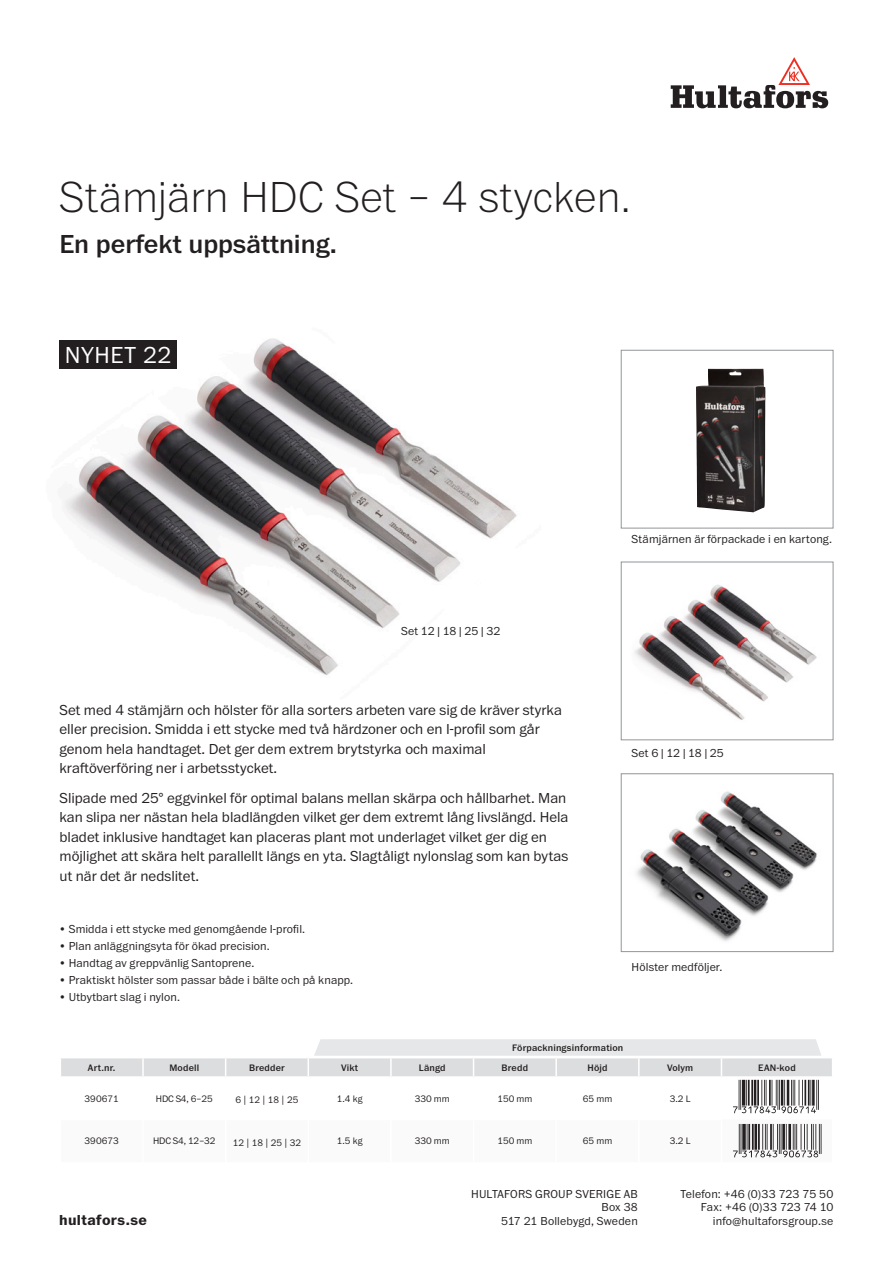
<style>
.page{position:relative;width:893px;height:1263px;background:#fff}
.page>*{position:absolute;margin:0;border:0;box-sizing:border-box;transform-origin:0 0}
.Page_2_-_Model{font:100 45px "Franklin ITC Pro";letter-spacing:.005em;color:#231f20}
.Page_2_Heading{font:500 27px "Franklin ITC Pro";color:#231f20}
.t1{font:300 24px "Franklin ITC Pro";letter-spacing:.035em;color:#fff}
.Prod_text{font:300 15px/19.5px "Franklin ITC Pro";color:#231f20}
.com{font:700 15px "Franklin ITC Pro";letter-spacing:.025em;color:#231f20}
.Contact{font:300 12px/13.5px "Franklin ITC Pro";letter-spacing:.01em;color:#231f20;text-align:right}
.Image_caption{font:300 12px "Franklin ITC Pro";letter-spacing:.01em;color:#231f20}
.Cell_text{font:300 9.75px "Franklin ITC Pro";color:#231f20}
.Cell_rubrik{font:500 9.75px "Franklin ITC Pro";letter-spacing:.02em;color:#231f20}
.s1{font-family:"Montserrat";font-weight:400}
</style>
<div class="page">
<svg style="left:671px;top:57px;width:157px;height:51px"></svg>
<img style="left:59px;top:338px;width:458px;height:337px">
<img style="left:634px;top:584px;width:183px;height:136px">
<div style="left:621px;top:562px;width:212px;height:178px;border:1px solid #939598"></div>
<img style="left:636px;top:791px;width:181px;height:150px">
<div style="left:621px;top:773px;width:212px;height:179px;border:1px solid #939598"></div>
<div style="left:621px;top:350px;width:212px;height:178px;border:1px solid #939598"></div>
<img style="left:696px;top:369px;width:69px;height:143px">
<svg style="left:61px;top:1039px;width:771px;height:74px"></svg>
<hr style="left:816px;top:1080px;width:1px;height:30px;background:#231f20">
<hr style="left:818px;top:1080px;width:1px;height:30px;background:#231f20">
<svg style="left:733px;top:1123px;width:89px;height:35px"></svg>
<hr style="left:819px;top:1124px;width:1px;height:30px;background:#231f20">
<hr style="left:821px;top:1124px;width:1px;height:30px;background:#231f20">
<div style="left:60px;top:340px;width:117px;height:29px;background:#231f20"></div>
<p class="Page_2_-_Model" style="left:60px;top:174px;width:573px">Stämjärn HDC Set – 4 stycken.</p>
<p class="Page_2_Heading" style="left:60px;top:230px;width:279px">En perfekt uppsättning.</p>
<p class="t1" style="left:65px;top:342px;width:108px">NYHET 22</p>
<p class="Image_caption" style="left:632px;top:533px;width:202px">Stämjärnen är förpackade i en kartong.</p>
<p class="Image_caption" style="left:401px;top:624px;width:101px">Set 12 | 18 | 25 | 32</p>
<p class="Prod_text" style="left:60px;top:701px;width:504px">Set med 4 stämjärn och hölster för alla sorters arbeten vare sig de kräver styrka eller precision. Smidda i ett stycke med två härdzoner och en I-profil som går genom hela handtaget. Det ger dem extrem brytstyrka och maximal kraftöverföring ner i arbetsstycket.</p>
<p class="Prod_text" style="left:60px;top:788px;width:510px">Slipade med 25° eggvinkel för optimal balans mellan skärpa och hållbarhet. Man kan slipa ner nästan hela bladlängden vilket ger dem extremt lång livslängd. Hela bladet inklusive handtaget kan placeras plant mot underlaget vilket ger dig en möjlighet att skära helt parallellt längs en yta. Slagtåligt nylonslag som kan bytas ut när det är nedslitet.</p>
<p class="Image_caption" style="left:632px;top:747px;width:94px">Set 6 | 12 | 18 | 25</p>
<p class="Contact" style="left:60px;top:923px;width:247px">• Smidda i ett stycke med genomgående I-profil.</p>
<p class="Contact" style="left:60px;top:940px;width:212px">• Plan anläggningsyta för ökad precision.</p>
<p class="Contact" style="left:60px;top:957px;width:196px">• Handtag av greppvänlig Santoprene.</p>
<p class="Contact" style="left:60px;top:974px;width:295px">• Praktiskt hölster som passar både i bälte och på knapp.</p>
<p class="Contact" style="left:60px;top:990px;width:122px">• Utbytbart slag i nylon.</p>
<p class="Image_caption" style="left:632px;top:961px;width:92px">Hölster medföljer.</p>
<p class="Cell_rubrik" style="left:512px;top:1042px;width:113px">Förpackningsinformation</p>
<p class="Cell_rubrik" style="left:88px;top:1062px;width:29px">Art.nr.</p>
<p class="Cell_rubrik" style="left:169px;top:1062px;width:31px">Modell</p>
<p class="Cell_rubrik" style="left:249px;top:1062px;width:37px">Bredder</p>
<p class="Cell_rubrik" style="left:341px;top:1062px;width:19px">Vikt</p>
<p class="Cell_rubrik" style="left:419px;top:1062px;width:28px">Längd</p>
<p class="Cell_rubrik" style="left:502px;top:1062px;width:28px">Bredd</p>
<p class="Cell_rubrik" style="left:587px;top:1062px;width:22px">Höjd</p>
<p class="Cell_rubrik" style="left:667px;top:1062px;width:28px">Volym</p>
<p class="Cell_rubrik" style="left:758px;top:1062px;width:39px">EAN-kod</p>
<p class="Cell_text" style="left:85px;top:1093px;width:36px">390671</p>
<p class="Cell_text" style="left:156px;top:1093px;width:58px">HDC S4, 6–25</p>
<p class="Cell_text" style="left:236px;top:1094px;width:64px">6 <span class="s1">|</span> 12 <span class="s1">|</span> 18 <span class="s1">|</span> 25</p>
<p class="Cell_text" style="left:337px;top:1093px;width:27px">1.4 kg</p>
<p class="Cell_text" style="left:415px;top:1093px;width:37px">330 mm</p>
<p class="Cell_text" style="left:497px;top:1093px;width:37px">150 mm</p>
<p class="Cell_text" style="left:583px;top:1093px;width:31px">65 mm</p>
<p class="Cell_text" style="left:670px;top:1093px;width:22px">3.2 L</p>
<p class="Cell_text" style="left:85px;top:1136px;width:36px">390673</p>
<p class="Cell_text" style="left:153px;top:1136px;width:64px">HDC S4, 12–32</p>
<p class="Cell_text" style="left:233px;top:1137px;width:70px">12 <span class="s1">|</span> 18 <span class="s1">|</span> 25 <span class="s1">|</span> 32</p>
<p class="Cell_text" style="left:337px;top:1136px;width:27px">1.5 kg</p>
<p class="Cell_text" style="left:415px;top:1136px;width:37px">330 mm</p>
<p class="Cell_text" style="left:497px;top:1136px;width:37px">150 mm</p>
<p class="Cell_text" style="left:583px;top:1136px;width:31px">65 mm</p>
<p class="Cell_text" style="left:670px;top:1136px;width:22px">3.2 L</p>
<p class="com" style="left:59px;top:1211px;width:89px">hultafors.se</p>
<p class="Contact" style="left:471px;top:1187px;width:168px">HULTAFORS GROUP SVERIGE AB</p>
<p class="Contact" style="left:601px;top:1201px;width:38px">Box 38</p>
<p class="Contact" style="left:501px;top:1214px;width:138px">517 21 Bollebygd, Sweden</p>
<p class="Contact" style="left:680px;top:1187px;width:154px">Telefon: +46 (0)33 723 75 50<br>Fax: +46 (0)33 723 74 10</p>
<p class="Contact" style="left:713px;top:1214px;width:122px">info@hultaforsgroup.se</p>
</div>
